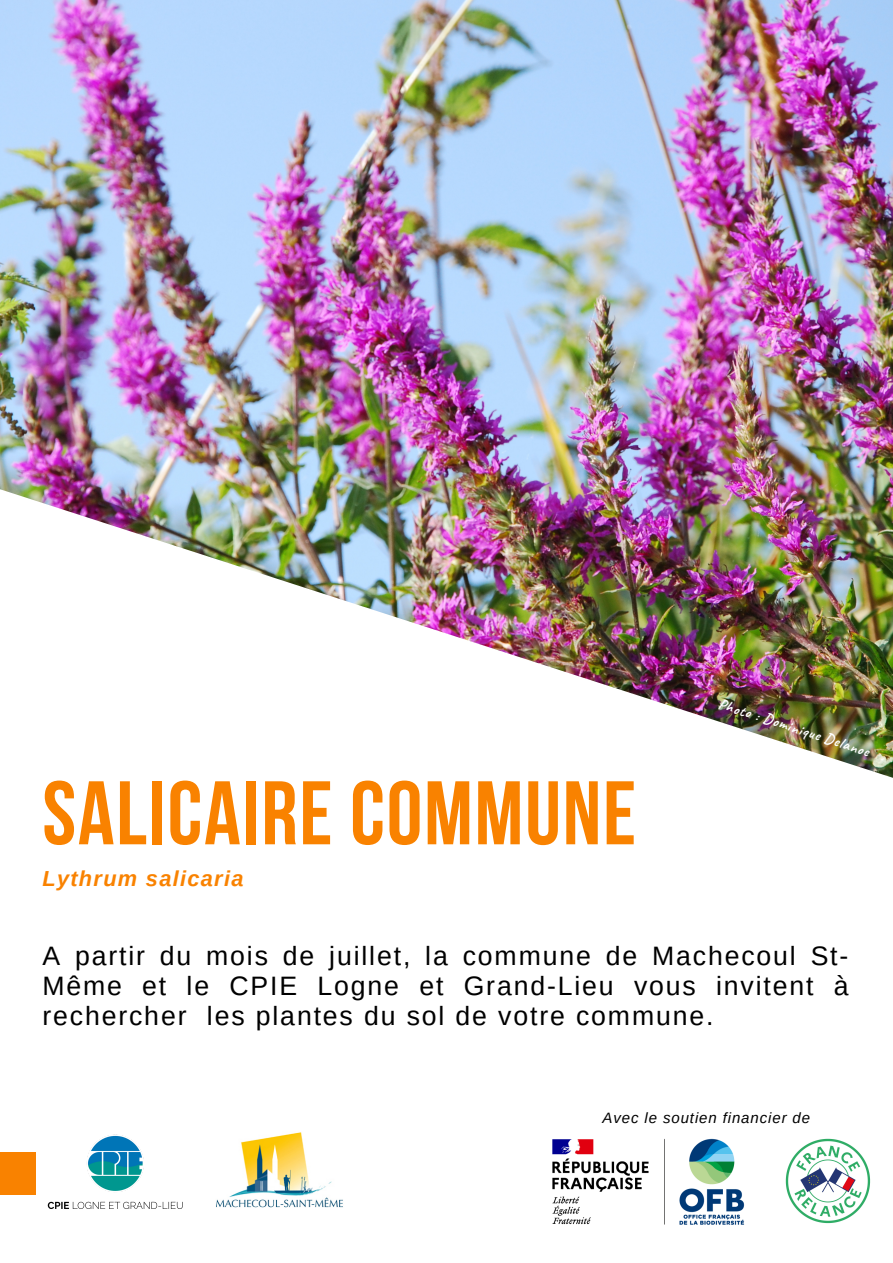
<style>
.page{position:relative;width:893px;height:1263px;background:#fff}
.page>*{position:absolute;margin:0;border:0;box-sizing:border-box;transform-origin:0 0}
.t1{font:700 90px "Bebas Neue";letter-spacing:.02em;color:#f98200}
.t2{font:26.62px/29.8px "Arimo";letter-spacing:.07em;color:#000;text-align:justify}
.t3{font:italic 700 21.75px "Arimo";letter-spacing:.06em;color:#f98200}
.t4{font:italic 15px "Arimo";letter-spacing:.06em;color:#000}
.t5{font:700 15px "Caveat";color:#fff}
</style>
<div class="page">
<img style="left:0;top:0;width:893px;height:347px">
<img style="left:0;top:347px;width:893px;height:431px">
<div style="left:0;top:1152px;width:36px;height:43px;background:#f98200"></div>
<img style="left:552px;top:1138px;width:193px;height:87px">
<img style="left:785px;top:1138px;width:86px;height:86px">
<img style="left:47px;top:1134px;width:136px;height:75px">
<img style="left:216px;top:1132px;width:127px;height:76px">
<p class="t1" style="left:42px;top:777px;width:595px">SALICAIRE COMMUNE</p>
<p class="t3" style="left:42px;top:867px;width:203px">Lythrum salicaria</p>
<p class="t5" style="left:722px;top:694px;width:159px;rotate:18deg">Photo : Dominique Delanoe</p>
<p class="t2" style="left:42px;top:941px;width:807px">A partir du mois de juillet, la commune de Machecoul St-Même et le CPIE Logne et Grand-Lieu vous invitent à rechercher les plantes du sol de votre commune.</p>
<p class="t4" style="left:602px;top:1110px;width:209px">Avec le soutien financier de</p>
</div>
